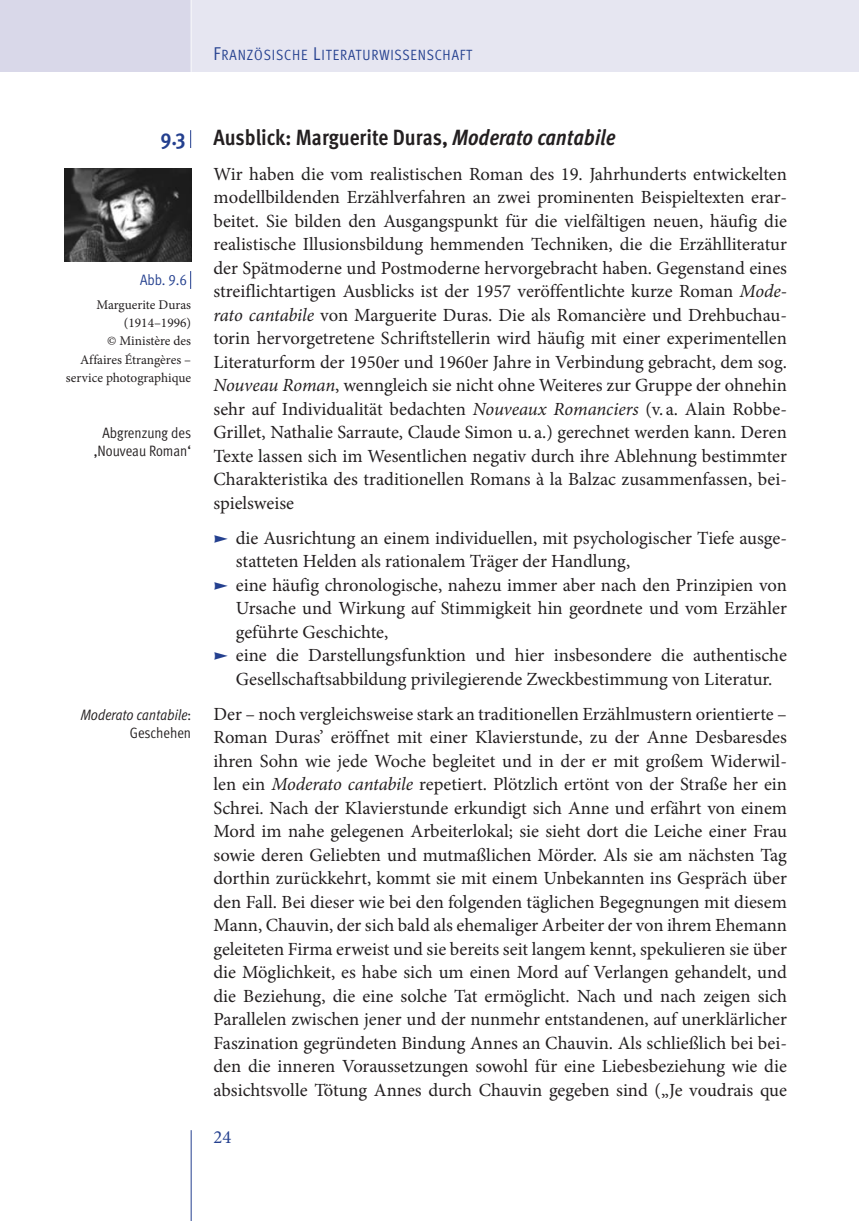
<style>
.page{position:relative;width:859px;height:1221px;background:#fff}
.page>*{position:absolute;margin:0;border:0;box-sizing:border-box;transform-origin:0 0}
.t1{font:700 22.05px "Meta Cond";color:#231f20}
.t2{font:700 22.05px "Meta Cond";color:#24408f}
.t3{font:18.55px/23.4px "Minion Pro";color:#231f20;text-align:justify}
.t4{font:18.55px "Minion Pro";color:#24408f}
.t5{font:15.05px/18.2px "Meta Cond Normal";color:#231f20;text-align:center}
.t6{font:italic 15.05px/18.2px "Meta Cond Normal";color:#231f20;text-align:right}
.t7{font:15.05px "Meta Cond Normal";color:#24408f}
.t8{font:14.88px "Meta Cond Normal";letter-spacing:.06em;color:#24408f}
.t9{font:13.3px/18.2px "Minion Pro";color:#231f20;text-align:right}
.s1{font-size:18.55px}
.s2{font-family:"Meta Cond Normal Expert"}
.s3{font-style:normal}
.s4{font-style:italic}
</style>
<div class="page">
<div style="left:191px;top:0;width:667px;height:72px;background:#e6e6f1"></div>
<div style="left:0;top:0;width:191px;height:72px;background:#d9d8e9"></div>
<hr style="left:190px;top:1130px;width:1px;height:90px;background:#24408f">
<hr style="left:190px;top:0;width:1px;height:72px;background:#fff">
<svg style="left:190px;top:130px;width:1px;height:18px"></svg>
<img style="left:64px;top:168px;width:127px;height:94px">
<svg style="left:190px;top:271px;width:1px;height:18px"></svg>
<p class="t8" style="left:213px;top:49px;width:260px"><span class="s1">F</span>RANZÖSISCHE <span class="s1">L</span>ITERATURWISSENSCHAFT</p>
<p class="t2" style="left:160px;top:128px;width:27px">9.3</p>
<p class="t7" style="left:140px;top:274px;width:48px">Abb. <span class="s2">9</span>.<span class="s2">6</span></p>
<p class="t9" style="left:66px;top:297px;width:127px">Marguerite Duras (1914–1996)<br>© Ministère des<br>Affaires Étrangères – service photographique</p>
<p class="t5" style="left:94px;top:425px;width:99px">Abgrenzung des ‚Nouveau Roman‘</p>
<p class="t6" style="left:80px;top:707px;width:112px">Moderato cantabile<span class="s3">:<br>Geschehen</span></p>
<p class="t1" style="left:213px;top:128px;width:403px">Ausblick: Marguerite Duras, <span class="s4">Moderato cantabile</span></p>
<p class="t3" style="left:213px;top:164px;width:575px">Wir haben die vom realistischen Roman des 19. Jahrhunderts entwickelten modellbildenden Erzählverfahren an zwei prominenten Beispieltexten erar&shy;beitet. Sie bilden den Ausgangspunkt für die vielfältigen neuen, häufig die realistische Illusionsbildung hemmenden Techniken, die die Erzählliteratur der Spätmoderne und Postmoderne hervorgebracht haben. Gegenstand eines streiflichtartigen Ausblicks ist der 1957 veröffentlichte kurze Roman <span class="s4">Mode&shy;rato cantabile</span> von Marguerite Duras. Die als Romancière und Drehbuchau&shy;torin hervorgetretene Schriftstellerin wird häufig mit einer experimentellen Literaturform der 1950er und 1960er Jahre in Verbindung gebracht, dem sog.<br><span class="s4">Nouveau Roman</span>, wenngleich sie nicht ohne Weiteres zur Gruppe der ohnehin sehr auf Individualität bedachten <span class="s4">Nouveaux Romanciers</span> (v. a. Alain Robbe-Grillet, Nathalie Sarraute, Claude Simon u. a.) gerechnet werden kann. Deren Texte lassen sich im Wesentlichen negativ durch ihre Ablehnung bestimmter Charakteristika des traditionellen Romans à la Balzac zusammenfassen, bei&shy;spielsweise</p>
<p class="t3" style="left:236px;top:527px;width:552px;text-align:left">die Ausrichtung an einem individuellen, mit psychologischer Tiefe ausge&shy;statteten Helden als rationalem Träger der Handlung,<br>eine häufig chronologische, nahezu immer aber nach den Prinzipien von Ursache und Wirkung auf Stimmigkeit hin geordnete und vom Erzähler geführte Geschichte,<br>eine die Darstellungsfunktion und hier insbesondere die authentische Gesellschaftsabbildung privilegierende Zweckbestimmung von Literatur.</p>
<p class="t3" style="left:213px;top:703px;width:575px">Der – noch vergleichsweise stark an traditionellen Erzählmustern orientierte – Roman Duras’ eröffnet mit einer Klavierstunde, zu der Anne Desbaresdes ihren Sohn wie jede Woche begleitet und in der er mit großem Widerwil&shy;len ein <span class="s4">Moderato cantabile</span> repetiert. Plötzlich ertönt von der Straße her ein Schrei. Nach der Klavierstunde erkundigt sich Anne und erfährt von einem Mord im nahe gelegenen Arbeiterlokal; sie sieht dort die Leiche einer Frau sowie deren Geliebten und mutmaßlichen Mörder. Als sie am nächsten Tag dorthin zurückkehrt, kommt sie mit einem Unbekannten ins Gespräch über den Fall. Bei dieser wie bei den folgenden täglichen Begegnungen mit diesem Mann, Chauvin, der sich bald als ehemaliger Arbeiter der von ihrem Ehemann geleiteten Firma erweist und sie bereits seit langem kennt, spekulieren sie über die Möglichkeit, es habe sich um einen Mord auf Verlangen gehandelt, und die Beziehung, die eine solche Tat ermöglicht. Nach und nach zeigen sich Parallelen zwischen jener und der nunmehr entstandenen, auf unerklärlicher Faszination gegründeten Bindung Annes an Chauvin. Als schließlich bei bei&shy;den die inneren Voraussetzungen sowohl für eine Liebesbeziehung wie die absichtsvolle Tötung Annes durch Chauvin gegeben sind („Je voudrais que</p>
<p class="t4" style="left:213px;top:1129px;width:19px">24</p>
</div>
